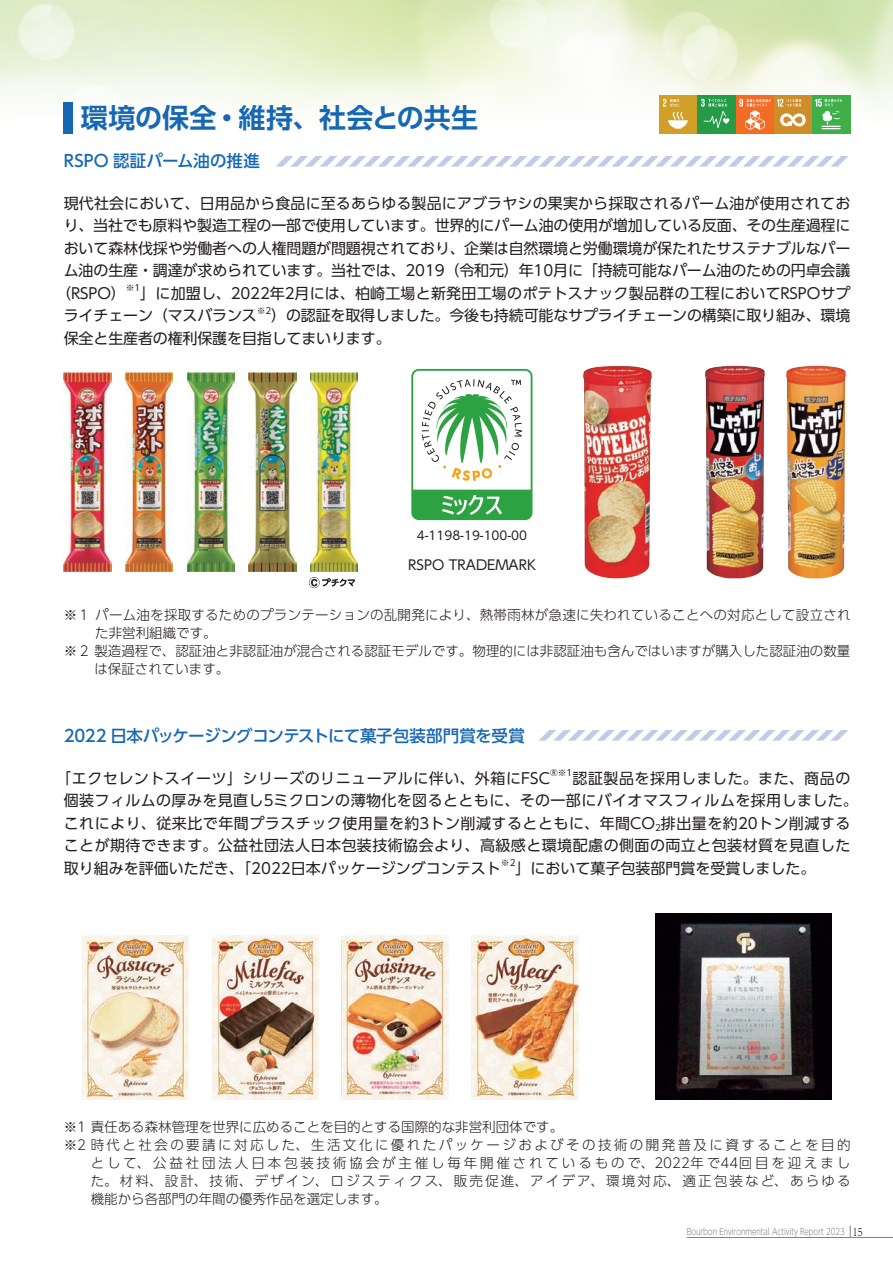
<style>
.page{position:relative;width:893px;height:1263px;background:#fff}
.page>*{position:absolute;margin:0;border:0;box-sizing:border-box;transform-origin:0 0}
.t1{font:700 27px "UD Shin Go Pro De";letter-spacing:.005em;color:#1768b4}
.t2{font:500 16.5px "UD Shin Go Pro";letter-spacing:-.02em;color:#1768b4}
.t3{font:15px/22.5px "UD Shin Go Pro";color:#231f20}
.t4{font:15px/22.5px "UD Shin Go Pro";letter-spacing:.03em;color:#231f20}
.t5{font:15px "UD Shin Go Pro";letter-spacing:.035em;color:#231f20}
.t6{font:300 13.5px "UD Shin Go Pro";color:#231f20}
.t7{font:300 13.5px "UD Shin Go Pro";letter-spacing:.02em;color:#231f20}
.t8{font:300 13.5px "UD Shin Go Pro";letter-spacing:.18em;color:#231f20}
.t9{font:300 13.5px "UD Shin Go Pro";letter-spacing:.21em;color:#231f20}
.t10{font:300 13.5px "UD Shin Go Pro";letter-spacing:.16em;color:#231f20}
.t11{font:13.5px "UD Shin Go Pro";color:#231f20}
.t12{font:italic 500 12.3px "UD Shin Go Pro";color:#c1cbe6;scale:.67 1}
.t13{font:12px "UD Shin Go Pro";color:#231f20}
.t14{font:300 9px "UD Shin Go Pro";letter-spacing:-.01em;color:#808285;scale:.8 1}
.t15{font:8.7px "UD Shin Go Pro";color:#231f20}
.s1{font-style:normal;font-size:16.5px;color:#1768b4}
.s2{font-style:italic;font-size:12.3px;color:#c1cbe6}
.s3{font-family:"UD Reimin Pro";font-weight:400;font-size:10.5px;color:#231f20}
</style>
<div class="page">
<hr style="left:687px;top:1237px;width:206px;height:1px;background:#808285">
<svg style="left:850px;top:1225px;width:1px;height:12px"></svg>
<img style="left:0;top:0;width:893px;height:128px">
<div style="left:64px;top:102px;width:9px;height:32px;background:#1768b4"></div>
<img style="left:83px;top:935px;width:106px;height:164px">
<img style="left:342px;top:935px;width:106px;height:164px">
<img style="left:212px;top:935px;width:107px;height:164px">
<img style="left:472px;top:935px;width:106px;height:164px">
<img style="left:656px;top:914px;width:176px;height:185px">
<img style="left:64px;top:373px;width:47px;height:198px">
<img style="left:125px;top:373px;width:48px;height:198px">
<img style="left:187px;top:373px;width:47px;height:198px">
<img style="left:249px;top:373px;width:47px;height:198px">
<img style="left:310px;top:373px;width:48px;height:198px">
<svg style="left:411px;top:369px;width:121px;height:151px"></svg>
<img style="left:583px;top:366px;width:69px;height:212px">
<img style="left:705px;top:366px;width:60px;height:212px">
<img style="left:786px;top:366px;width:60px;height:212px">
<div style="left:659px;top:96px;width:38px;height:38px;background:#d19f28"></div>
<svg style="left:663px;top:99px;width:25px;height:30px"></svg>
<div style="left:736px;top:96px;width:38px;height:38px;background:#f36c24"></div>
<svg style="left:739px;top:99px;width:32px;height:31px"></svg>
<div style="left:774px;top:96px;width:38px;height:38px;background:#cf8d29"></div>
<svg style="left:780px;top:113px;width:26px;height:14px"></svg>
<svg style="left:777px;top:99px;width:24px;height:8px"></svg>
<div style="left:697px;top:96px;width:39px;height:38px;background:#269b47"></div>
<svg style="left:701px;top:99px;width:28px;height:29px"></svg>
<div style="left:812px;top:96px;width:38px;height:38px;background:#3eaf49"></div>
<svg style="left:815px;top:99px;width:27px;height:30px"></svg>
<img style="left:308px;top:577px;width:47px;height:12px">
<h1 class="t1" style="left:81px;top:96px;width:399px">環境の保全・維持、社会との共生</h1>
<p class="t12" style="left:64px;top:151px;width:1188px"><span class="s1">R S P O 認証パーム油の推進</span> ■■■■■■■■■■■■■■■■■■■■■■■■■■■■■■■■■■■■■■■</p>
<p class="t3" style="left:64px;top:191px;width:788px">現代社会において、日用品から食品に至るあらゆる製品にアブラヤシの果実から採取されるパーム油が使用されてお</p>
<p class="t3" style="left:64px;top:214px;width:788px">り、当社でも原料や製造工程の一部で使用しています。世界的にパーム油の使用が増加している反面、その生産過程に</p>
<p class="t3" style="left:64px;top:236px;width:788px">おいて森林伐採や労働者への人権問題が問題視されており、企業は自然環境と労働環境が保たれたサステナブルなパー</p>
<p class="t3" style="left:64px;top:259px;width:788px">ム油の生産・調達が求められています。当社では、2019（令和元）年10月に「持続可能なパーム油のための円卓会議</p>
<p class="t3" style="left:56px;top:281px;width:71px">（RSPO）</p>
<p class="t15" style="left:126px;top:281px;width:16px">※1</p>
<p class="t3" style="left:64px;top:281px;width:788px;text-indent:76px">」に加盟し、2022年2月には、柏崎工場と新発田工場のポテトスナック製品群の工程においてRSPOサプライチェーン（マスバランス</p>
<p class="t15" style="left:257px;top:304px;width:16px">※2</p>
<p class="t3" style="left:64px;top:304px;width:788px;text-indent:207px">）の認証を取得しました。今後も持続可能なサプライチェーンの構築に取り組み、環境保全と生産者の権利保護を目指してまいります。</p>
<p class="t13" style="left:417px;top:525px;width:112px">4-1198-19-100-00</p>
<p class="t11" style="left:408px;top:554px;width:129px">RSPO TRADEMARK</p>
<p class="t7" style="left:64px;top:604px;width:788px">※１ パーム油を採取するためのプランテーションの乱開発により、熱帯雨林が急速に失われていることへの対応として設立され</p>
<p class="t6" style="left:95px;top:622px;width:123px">た非営利組織です。</p>
<p class="t6" style="left:64px;top:640px;width:788px">※ 2 製造過程で、認証油と非認証油が混合される認証モデルです。物理的には非認証油も含んではいますが購入した認証油の数量</p>
<p class="t6" style="left:94px;top:658px;width:136px">は保証されています。</p>
<p class="t2" style="left:64px;top:722px;width:796px">2022 日本パッケージングコンテストにて菓子包装部門賞を受賞 <span class="s2">■■■■■■■■■■■■■■■■■■■■■</span></p>
<p class="t5" style="left:56px;top:766px;width:495px">「エクセレントスイーツ」シリーズのリニューアルに伴い、外箱にFSC</p>
<p class="t15" style="left:550px;top:766px;width:24px">®※1</p>
<p class="t4" style="left:64px;top:766px;width:796px;text-indent:509px">認証製品を採用しました。また、商品の個装フィルムの厚みを見直し5ミクロンの薄物化を図るとともに、その一部にバイオマスフィルムを採用しました。これにより、従来比で年間プラスチック使用量を約3トン削減するとともに、年間CO<sub>2</sub>排出量を約20トン削減することが期待できます。公益社団法人日本包装技術協会より、高級感と環境配慮の側面の両立と包装材質を見直した取り組みを評価いただき、「2022日本パッケージングコンテスト</p>
<p class="t15" style="left:501px;top:856px;width:16px">※2</p>
<p class="t3" style="left:515px;top:856px;width:301px">」において菓子包装部門賞を受賞しました。</p>
<p class="t6" style="left:64px;top:1116px;width:501px">※1 責任ある森林管理を世界に広めることを目的とする国際的な非営利団体です。</p>
<p class="t8" style="left:64px;top:1134px;width:788px">※2 時代と社会の要請に対応した、生活文化に優れたパッケージおよびその技術の開発普及に資することを目的</p>
<p class="t9" style="left:91px;top:1152px;width:761px">として、公益社団法人日本包装技術協会が主催し毎年開催されているもので、2022年で44回目を迎えまし</p>
<p class="t10" style="left:91px;top:1170px;width:761px">た。材料、設計、技術、デザイン、ロジスティクス、販売促進、アイデア、環境対応、適正包装など、あらゆる</p>
<p class="t6" style="left:91px;top:1188px;width:298px">機能から各部門の年間の優秀作品を選定します。</p>
<p class="t14" style="left:687px;top:1224px;width:221px">Bourbon Environmental Activity Report 2023 <span class="s3">15</span></p>
</div>
